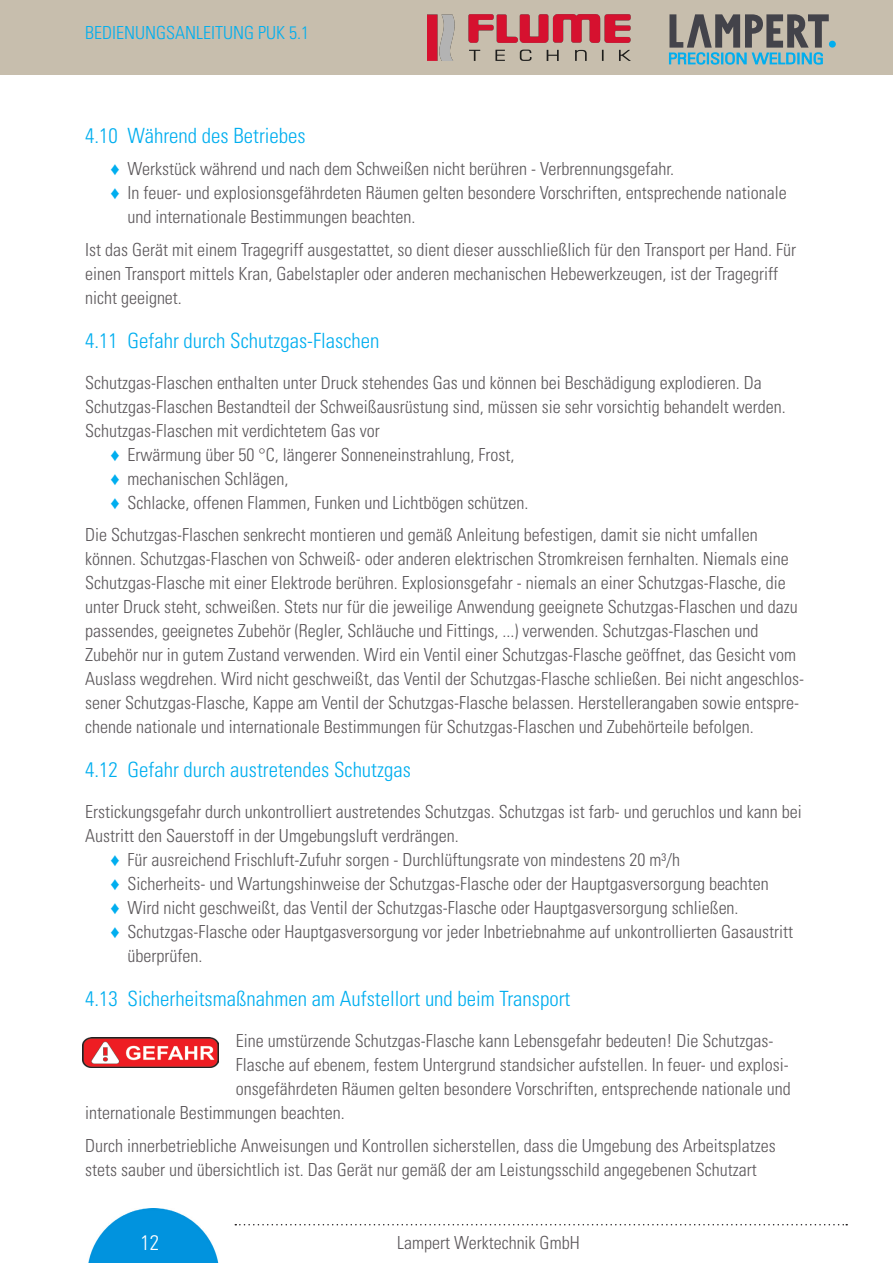
<style>
.page{position:relative;width:893px;height:1263px;background:#fff}
.page>*{position:absolute;margin:0;border:0;box-sizing:border-box;transform-origin:0 0}
.t1{font:300 condensed 21px "Univers LT Std";color:#00aeef}
.t2{font:300 condensed 21px "Univers LT Std";color:#fff}
.LA-Fließtext{font:300 condensed 18px/24px "Univers LT Std";color:#5c585b}
.t3{font:300 condensed 18px "Univers LT Std";color:#00aeef}
.s1{font-family:"Arial";font-weight:400;font-stretch:normal;color:#00aeef}
</style>
<div class="page">
<div style="left:0;top:0;width:893px;height:75px;background:#c7bead"></div>
<img style="left:88px;top:1208px;width:131px;height:55px">
<svg style="left:235px;top:1224px;width:612px;height:1px"></svg>
<div style="left:829px;top:41px;width:7px;height:7px;background:#00aeef;border-radius:50%"></div>
<svg style="left:669px;top:14px;width:160px;height:50px"></svg>
<img style="left:83px;top:1037px;width:135px;height:30px">
<img style="left:427px;top:14px;width:204px;height:47px">
<p class="t3" style="left:85px;top:22px;width:225px">BEDIENUNGSANLEITUNG PUK 5.1</p>
<p class="t1" style="left:85px;top:123px;width:222px">4.10 Während des Betriebes</p>
<p class="LA-Fließtext" style="left:111px;top:157px;width:565px"><span class="s1">♦</span> Werkstück während und nach dem Schweißen nicht berühren - Verbrennungsgefahr.</p>
<p class="LA-Fließtext" style="left:128px;top:181px;width:661px;text-indent:-17px"><span class="s1">♦</span> In feuer- und explosionsgefährdeten Räumen gelten besondere Vorschriften, entsprechende nationale und internationale Bestimmungen beachten.</p>
<p class="LA-Fließtext" style="left:85px;top:237px;width:712px">Ist das Gerät mit einem Tragegriff ausgestattet, so dient dieser ausschließlich für den Transport per Hand. Für einen Transport mittels Kran, Gabelstapler oder anderen mechanischen Hebewerkzeugen, ist der Tragegriff nicht geeignet.</p>
<p class="t1" style="left:85px;top:328px;width:296px">4.11 Gefahr durch Schutzgas-Flaschen</p>
<p class="LA-Fließtext" style="left:85px;top:370px;width:702px">Schutzgas-Flaschen enthalten unter Druck stehendes Gas und können bei Beschädigung explodieren. Da<br>Schutzgas-Flaschen Bestandteil der Schweißausrüstung sind, müssen sie sehr vorsichtig behandelt werden.<br>Schutzgas-Flaschen mit verdichtetem Gas vor</p>
<p class="LA-Fließtext" style="left:111px;top:442px;width:405px"><span class="s1">♦</span> Erwärmung über 50 °C, längerer Sonneneinstrahlung, Frost,</p>
<p class="LA-Fließtext" style="left:111px;top:466px;width:179px"><span class="s1">♦</span> mechanischen Schlägen,</p>
<p class="LA-Fließtext" style="left:111px;top:490px;width:419px"><span class="s1">♦</span> Schlacke, offenen Flammen, Funken und Lichtbögen schützen.</p>
<p class="LA-Fließtext" style="left:85px;top:523px;width:720px">Die Schutzgas-Flaschen senkrecht montieren und gemäß Anleitung befestigen, damit sie nicht umfallen können. Schutzgas-Flaschen von Schweiß- oder anderen elektrischen Stromkreisen fernhalten. Niemals eine Schutzgas-Flasche mit einer Elektrode berühren. Explosionsgefahr - niemals an einer Schutzgas-Flasche, die unter Druck steht, schweißen. Stets nur für die jeweilige Anwendung geeignete Schutzgas-Flaschen und dazu passendes, geeignetes Zubehör (Regler, Schläuche und Fittings, ...) verwenden. Schutzgas-Flaschen und Zubehör nur in gutem Zustand verwenden. Wird ein Ventil einer Schutzgas-Flasche geöffnet, das Gesicht vom Auslass wegdrehen. Wird nicht geschweißt, das Ventil der Schutzgas-Flasche schließen. Bei nicht angeschlos&shy;sener Schutzgas-Flasche, Kappe am Ventil der Schutzgas-Flasche belassen. Herstellerangaben sowie entspre&shy;chende nationale und internationale Bestimmungen für Schutzgas-Flaschen und Zubehörteile befolgen.</p>
<p class="t1" style="left:85px;top:757px;width:327px">4.12 Gefahr durch austretendes Schutzgas</p>
<p class="LA-Fließtext" style="left:85px;top:800px;width:718px">Erstickungsgefahr durch unkontrolliert austretendes Schutzgas. Schutzgas ist farb- und geruchlos und kann bei<br>Austritt den Sauerstoff in der Umgebungsluft verdrängen.</p>
<p class="LA-Fließtext" style="left:111px;top:848px;width:571px"><span class="s1">♦</span> Für ausreichend Frischluft-Zufuhr sorgen - Durchlüftungsrate von mindestens 20 m³/h</p>
<p class="LA-Fließtext" style="left:111px;top:872px;width:660px"><span class="s1">♦</span> Sicherheits- und Wartungshinweise der Schutzgas-Flasche oder der Hauptgasversorgung beachten</p>
<p class="LA-Fließtext" style="left:111px;top:896px;width:630px"><span class="s1">♦</span> Wird nicht geschweißt, das Ventil der Schutzgas-Flasche oder Hauptgasversorgung schließen.</p>
<p class="LA-Fließtext" style="left:128px;top:920px;width:667px;text-indent:-17px"><span class="s1">♦</span> Schutzgas-Flasche oder Hauptgasversorgung vor jeder Inbetriebnahme auf unkontrollierten Gasaustritt überprüfen.</p>
<p class="t1" style="left:85px;top:986px;width:487px">4.13 Sicherheitsmaßnahmen am Aufstellort und beim Transport</p>
<p class="LA-Fließtext" style="left:236px;top:1029px;width:539px">Eine umstürzende Schutzgas-Flasche kann Lebensgefahr bedeuten! Die Schutzgas-</p>
<p class="LA-Fließtext" style="left:236px;top:1053px;width:555px">Flasche auf ebenem, festem Untergrund standsicher aufstellen. In feuer- und explosi-</p>
<p class="LA-Fließtext" style="left:236px;top:1077px;width:556px">onsgefährdeten Räumen gelten besondere Vorschriften, entsprechende nationale und</p>
<p class="LA-Fließtext" style="left:85px;top:1101px;width:261px">internationale Bestimmungen beachten.</p>
<p class="LA-Fließtext" style="left:85px;top:1133px;width:692px">Durch innerbetriebliche Anweisungen und Kontrollen sicherstellen, dass die Umgebung des Arbeitsplatzes stets sauber und übersichtlich ist. Das Gerät nur gemäß der am Leistungsschild angegebenen Schutzart</p>
<p class="t2" style="left:141px;top:1229px;width:20px">12</p>
<p class="LA-Fließtext" style="left:397px;top:1230px;width:184px">Lampert Werktechnik GmbH</p>
</div>
